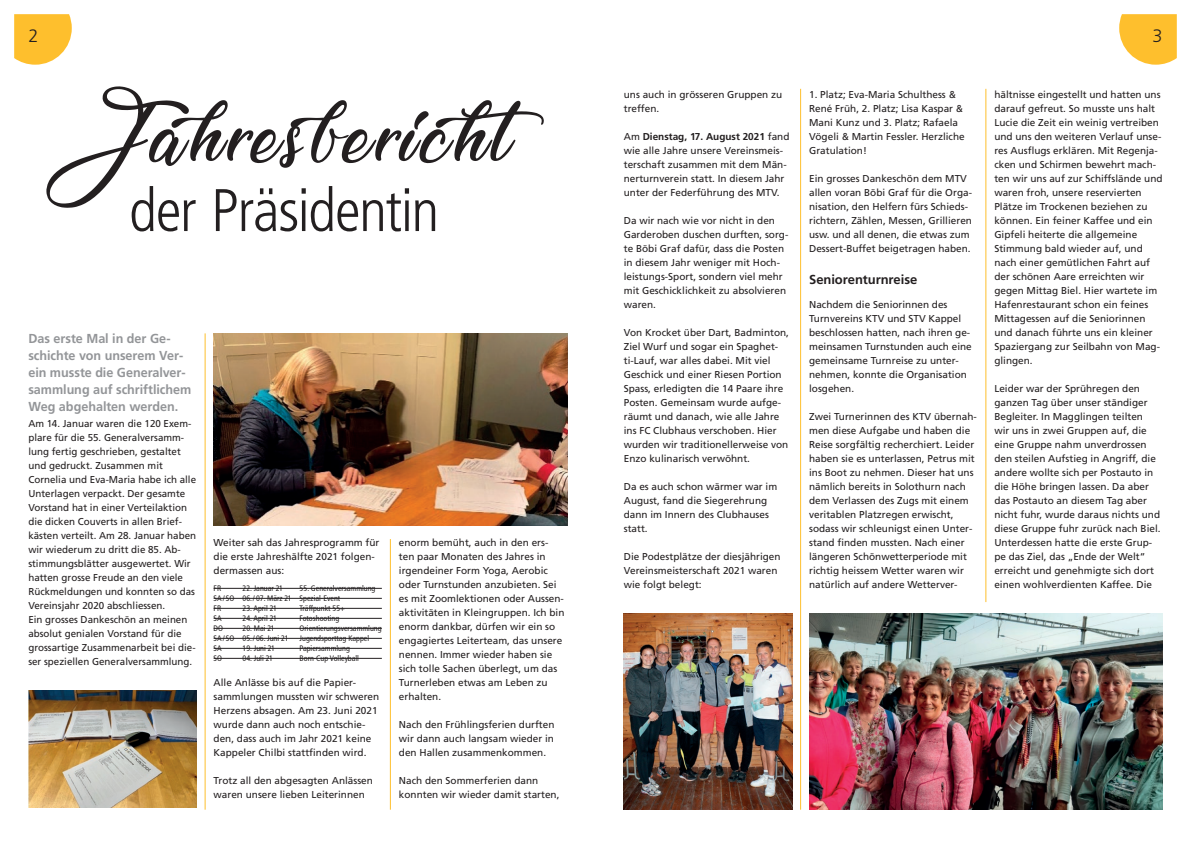
<style>
.page{position:relative;width:1191px;height:842px;background:#fff}
.page>*{position:absolute;margin:0;border:0;box-sizing:border-box;transform-origin:0 0}
.t1{font:300 condensed 60px "Frutiger LT Std";letter-spacing:-.025em;color:#231f20}
.t2{font:60px "Lovely Home";letter-spacing:.07em;color:#231f20}
.t3{font:300 18px "Frutiger LT Std";color:#231f20}
.t4{font:700 13px/17px "Frutiger LT Std";letter-spacing:-.005em;color:#939598}
.t5{font:700 13px "Frutiger LT Std";letter-spacing:-.005em;color:#231f20}
.t6{font:10px/14px "Frutiger LT Std";color:#231f20}
.t7{font:condensed 8px/10px "Frutiger LT Std";color:#231f20}
.s1{font-weight:700}
</style>
<div class="page">
<svg style="left:14px;top:14px;width:58px;height:51px;background:#fec749"></svg>
<svg style="left:1119px;top:14px;width:57px;height:51px;background:#fec748"></svg>
<hr style="left:205px;top:333px;width:1px;height:477px;background:#febf2d">
<hr style="left:390px;top:539px;width:1px;height:271px;background:#febf2d">
<hr style="left:800px;top:89px;width:1px;height:721px;background:#febf2d">
<hr style="left:985px;top:89px;width:1px;height:513px;background:#febf2d">
<hr style="left:214px;top:588px;width:168px;height:1px;background:#231f20">
<hr style="left:214px;top:598px;width:168px;height:1px;background:#231f20">
<hr style="left:214px;top:608px;width:168px;height:1px;background:#231f20">
<hr style="left:214px;top:618px;width:168px;height:1px;background:#231f20">
<hr style="left:214px;top:628px;width:168px;height:1px;background:#231f20">
<hr style="left:214px;top:638px;width:168px;height:1px;background:#231f20">
<hr style="left:214px;top:648px;width:168px;height:1px;background:#231f20">
<hr style="left:214px;top:658px;width:168px;height:1px;background:#231f20">
<img style="left:28px;top:691px;width:169px;height:116px">
<img style="left:214px;top:333px;width:353px;height:192px">
<img style="left:624px;top:613px;width:168px;height:196px">
<img style="left:809px;top:613px;width:353px;height:196px">
<h2 class="t3" style="left:28px;top:26px;width:12px">2</h2>
<h2 class="t3" style="left:1152px;top:26px;width:12px">3</h2>
<h1 class="t2" style="left:28px;top:105px;width:549px">Jahresbericht</h1>
<h1 class="t1" style="left:129px;top:176px;width:311px">der Präsidentin</h1>
<h3 class="t4" style="left:28px;top:330px;width:165px">Das erste Mal in der Ge&shy;schichte von unserem Ver&shy;ein musste die Generalver&shy;sammlung auf schriftlichem<br>Weg abgehalten werden.</h3>
<p class="t6" style="left:28px;top:417px;width:169px">Am 14. Januar waren die 120 Exem&shy;plare für die 55. Generalversamm&shy;lung fertig geschrieben, gestaltet und gedruckt. Zusammen mit Cornelia und Eva-Maria habe ich alle Unterlagen verpackt. Der gesamte Vorstand hat in einer Verteilaktion die dicken Couverts in allen Brief&shy;kästen verteilt. Am 28. Januar haben wir wiederum zu dritt die 85. Ab&shy;stimmungsblätter ausgewertet. Wir hatten grosse Freude an den viele Rückmeldungen und konnten so das Vereinsjahr 2020 abschliessen.<br>Ein grosses Dankeschön an meinen absolut genialen Vorstand für die grossartige Zusammenarbeit bei die&shy;ser speziellen Generalversammlung.</p>
<p class="t6" style="left:214px;top:536px;width:167px">Weiter sah das Jahresprogramm für die erste Jahreshälfte 2021 folgen&shy;dermassen aus:</p>
<p class="t7" style="left:214px;top:583px;width:163px;text-indent:86px">55. Generalversammlung<br>SA/ SO 06./ 07. März 21 Spezial-Event<br>FR</p>
<p class="t7" style="left:214px;top:583px;width:9px">FR</p>
<p class="t7" style="left:243px;top:583px;width:42px">22. Januar 21</p>
<p class="t7" style="left:243px;top:603px;width:36px">23. April 21</p>
<p class="t7" style="left:300px;top:603px;width:47px">Träffpunkt 55+</p>
<p class="t7" style="left:214px;top:613px;width:10px">SA</p>
<p class="t7" style="left:243px;top:613px;width:36px">24. April 21</p>
<p class="t7" style="left:300px;top:613px;width:41px">Fotoshooting</p>
<p class="t7" style="left:214px;top:623px;width:11px">DO</p>
<p class="t7" style="left:243px;top:623px;width:34px">20. Mai 21</p>
<p class="t7" style="left:300px;top:623px;width:83px">Orientierungsversammlung</p>
<p class="t7" style="left:214px;top:633px;width:76px">SA/ SO 05./ 06. Juni 21</p>
<p class="t7" style="left:300px;top:633px;width:71px">Jugendsporttag Kappel</p>
<p class="t7" style="left:214px;top:643px;width:10px">SA</p>
<p class="t7" style="left:243px;top:643px;width:34px">19. Juni 21</p>
<p class="t7" style="left:300px;top:643px;width:52px">Papiersammlung</p>
<p class="t7" style="left:214px;top:653px;width:10px">SO</p>
<p class="t7" style="left:243px;top:653px;width:32px">04. Juli 21</p>
<p class="t7" style="left:300px;top:653px;width:61px">Born-Cup Volleyball</p>
<p class="t6" style="left:214px;top:676px;width:167px">Alle Anlässe bis auf die Papier&shy;sammlungen mussten wir schweren<br>Herzens absagen. Am 23. Juni 2021 wurde dann auch noch entschie&shy;den, dass auch im Jahr 2021 keine<br>Kappeler Chilbi stattfinden wird.</p>
<p class="t6" style="left:214px;top:774px;width:161px">Trotz all den abgesagten Anlässen waren unsere lieben Leiterinnen</p>
<p class="t6" style="left:399px;top:536px;width:167px">enorm bemüht, auch in den ers&shy;ten paar Monaten des Jahres in irgendeiner Form Yoga, Aerobic oder Turnstunden anzubieten. Sei es mit Zoomlektionen oder Aussen&shy;aktivitäten in Kleingruppen. Ich bin enorm dankbar, dürfen wir ein so engagiertes Leiterteam, das unsere nennen. Immer wieder haben sie sich tolle Sachen überlegt, um das<br>Turnerleben etwas am Leben zu erhalten.</p>
<p class="t6" style="left:399px;top:718px;width:157px;text-align:justify">Nach den Frühlingsferien durften wir dann auch langsam wieder in den Hallen zusammenkommen.</p>
<p class="t6" style="left:399px;top:774px;width:162px">Nach den Sommerferien dann konnten wir wieder damit starten,</p>
<p class="t6" style="left:624px;top:88px;width:160px">uns auch in grösseren Gruppen zu treffen.</p>
<p class="t6" style="left:624px;top:130px;width:167px">Am <span class="s1">Dienstag, 17. August 2021</span> fand wie alle Jahre unsere Vereinsmeis&shy;terschaft zusammen mit dem Män&shy;nerturnverein statt. In diesem Jahr unter der Federführung des MTV.</p>
<p class="t6" style="left:624px;top:214px;width:166px">Da wir nach wie vor nicht in den<br>Garderoben duschen durften, sorg&shy;te Böbi Graf dafür, dass die Posten in diesem Jahr weniger mit Hoch&shy;leistungs-Sport, sondern viel mehr mit Geschicklichkeit zu absolvieren waren.</p>
<p class="t6" style="left:624px;top:326px;width:167px">Von Krocket über Dart, Badminton, Ziel Wurf und sogar ein Spaghet&shy;ti-Lauf, war alles dabei. Mit viel Geschick und einer Riesen Portion Spass, erledigten die 14 Paare ihre Posten. Gemeinsam wurde aufge&shy;räumt und danach, wie alle Jahre ins FC Clubhaus verschoben. Hier wurden wir traditionellerweise von Enzo kulinarisch verwöhnt.</p>
<p class="t6" style="left:624px;top:480px;width:155px">Da es auch schon wärmer war im<br>August, fand die Siegerehrung dann im Innern des Clubhauses statt.</p>
<p class="t6" style="left:624px;top:550px;width:158px">Die Podestplätze der diesjährigen<br>Vereinsmeisterschaft 2021 waren wie folgt belegt:</p>
<p class="t6" style="left:809px;top:88px;width:157px">1. Platz; Eva-Maria Schulthess &amp;<br>René Früh, 2. Platz; Lisa Kaspar &amp;<br>Mani Kunz und 3. Platz; Rafaela<br>Vögeli &amp; Martin Fessler. Herzliche<br>Gratulation!</p>
<p class="t6" style="left:809px;top:172px;width:164px">Ein grosses Dankeschön dem MTV allen voran Böbi Graf für die Orga&shy;nisation, den Helfern fürs Schieds&shy;richtern, Zählen, Messen, Grillieren usw. und all denen, die etwas zum Dessert-Buffet beigetragen haben.</p>
<h3 class="t5" style="left:809px;top:272px;width:110px">Seniorenturnreise</h3>
<p class="t6" style="left:809px;top:298px;width:164px">Nachdem die Seniorinnen des<br>Turnvereins KTV und STV Kappel beschlossen hatten, nach ihren ge&shy;meinsamen Turnstunden auch eine gemeinsame Turnreise zu unter&shy;nehmen, konnte die Organisation losgehen.</p>
<p class="t6" style="left:809px;top:410px;width:169px">Zwei Turnerinnen des KTV übernah&shy;men diese Aufgabe und haben die Reise sorgfältig recherchiert. Leider haben sie es unterlassen, Petrus mit ins Boot zu nehmen. Dieser hat uns nämlich bereits in Solothurn nach dem Verlassen des Zugs mit einem veritablen Platzregen erwischt, sodass wir schleunigst einen Unter&shy;stand finden mussten. Nach einer längeren Schönwetterperiode mit richtig heissem Wetter waren wir natürlich auf andere Wetterver-</p>
<p class="t6" style="left:994px;top:88px;width:170px">hältnisse eingestellt und hatten uns darauf gefreut. So musste uns halt<br>Lucie die Zeit ein weinig vertreiben und uns den weiteren Verlauf unse&shy;res Ausflugs erklären. Mit Regenja&shy;cken und Schirmen bewehrt mach&shy;ten wir uns auf zur Schiffslände und waren froh, unsere reservierten<br>Plätze im Trockenen beziehen zu können. Ein feiner Kaffee und ein<br>Gipfeli heiterte die allgemeine<br>Stimmung bald wieder auf, und nach einer gemütlichen Fahrt auf der schönen Aare erreichten wir gegen Mittag Biel. Hier wartete im<br>Hafenrestaurant schon ein feines<br>Mittagessen auf die Seniorinnen und danach führte uns ein kleiner<br>Spaziergang zur Seilbahn von Mag&shy;glingen.</p>
<p class="t6" style="left:994px;top:382px;width:168px">Leider war der Sprühregen den ganzen Tag über unser ständiger<br>Begleiter. In Magglingen teilten<br>wir uns in zwei Gruppen auf, die eine Gruppe nahm unverdrossen den steilen Aufstieg in Angriff, die andere wollte sich per Postauto in die Höhe bringen lassen. Da aber das Postauto an diesem Tag aber nicht fuhr, wurde daraus nichts und diese Gruppe fuhr zurück nach Biel.<br>Unterdessen hatte die erste Grup&shy;pe das Ziel, das „Ende der Welt“ erreicht und genehmigte sich dort einen wohlverdienten Kaffee. Die</p>
</div>
